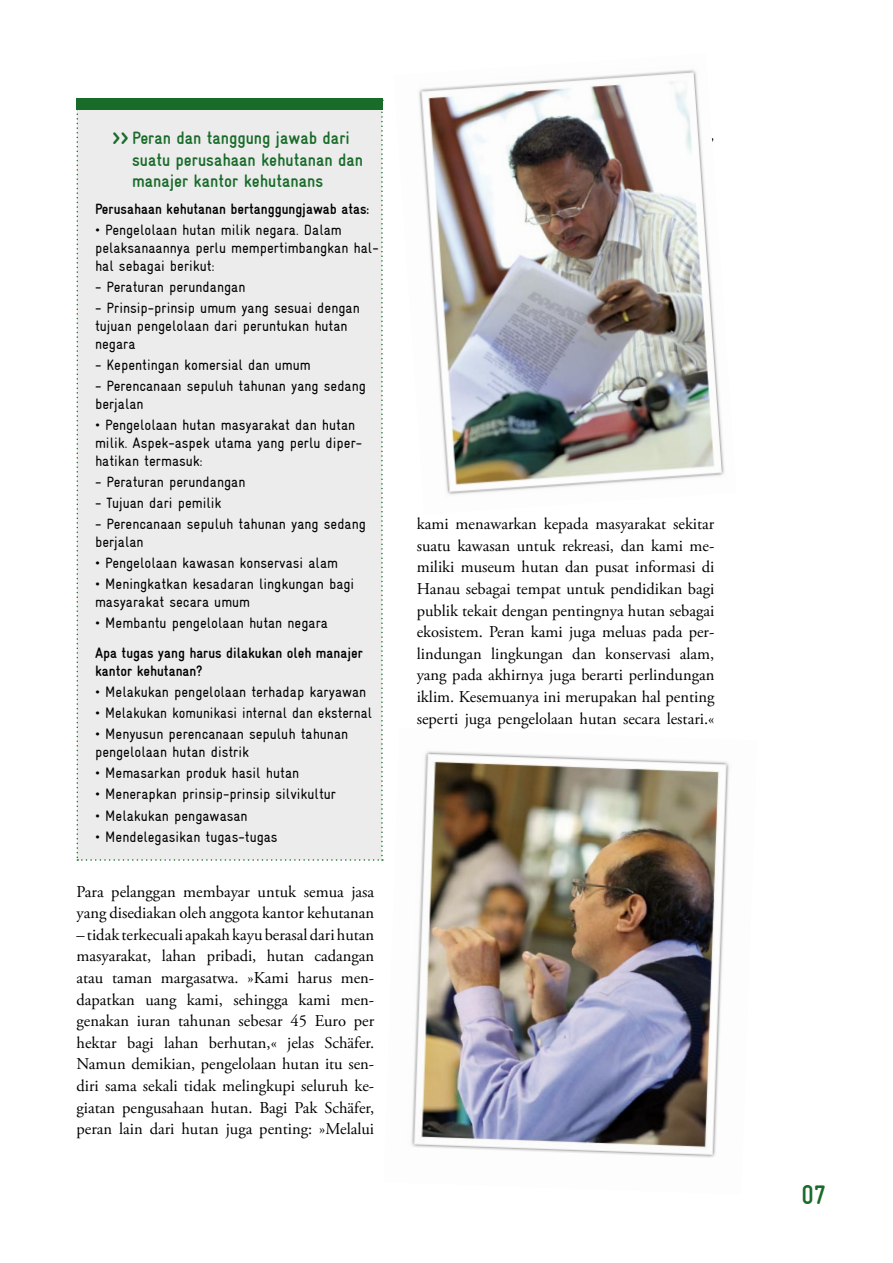
<style>
.page{position:relative;width:893px;height:1263px;background:#fff}
.page>*{position:absolute;margin:0;border:0;box-sizing:border-box;transform-origin:0 0}
.t1{font:700 27px "Gravur Condensed";color:#196b29}
.t2{font:700 18px/21.6px "Gravur Condensed";color:#196b29}
.t3{font:16.5px/21.6px "Adobe Garamond Pro";color:#000;text-align:justify}
.t4{font:15px/18px "Gravur Condensed";color:#000}
.t5{font:700 15px/18px "Gravur Condensed";color:#000}
.s1{font-size:24px}
</style>
<div class="page">
<img style="left:383px;top:751px;width:346px;height:407px">
<div style="left:77px;top:110px;width:306px;height:751px;background:#ececed"></div>
<div style="left:77px;top:99px;width:306px;height:11px;background:#196b29"></div>
<img style="left:419px;top:69px;width:305px;height:426px">
<p class="t2" style="left:132px;top:127px;width:233px;text-indent:-20px"><span class="s1">&gt;&gt;</span> Peran dan tanggung jawab dari suatu perusahaan kehutanan dan manajer kantor kehutanans</p>
<p class="t5" style="left:95px;top:200px;width:276px">Perusahaan kehutanan bertanggungjawab atas:</p>
<p class="t4" style="left:95px;top:221px;width:285px">• Pengelolaan hutan milik negara. Dalam pelaksanaannya perlu mempertimbangkan hal&shy;hal sebagai berikut:</p>
<p class="t4" style="left:95px;top:278px;width:152px">- Peraturan perundangan</p>
<p class="t4" style="left:95px;top:299px;width:266px">- Prinsip-prinsip umum yang sesuai dengan tujuan pengelolaan dari peruntukan hutan negara</p>
<p class="t4" style="left:95px;top:356px;width:217px">- Kepentingan komersial dan umum</p>
<p class="t4" style="left:95px;top:377px;width:272px">- Perencanaan sepuluh tahunan yang sedang berjalan</p>
<p class="t4" style="left:95px;top:416px;width:269px">• Pengelolaan hutan masyarakat dan hutan milik. Aspek-aspek utama yang perlu diper&shy;hatikan termasuk:</p>
<p class="t4" style="left:95px;top:473px;width:152px">- Peraturan perundangan</p>
<p class="t4" style="left:95px;top:494px;width:128px">- Tujuan dari pemilik</p>
<p class="t4" style="left:95px;top:515px;width:272px">- Perencanaan sepuluh tahunan yang sedang berjalan</p>
<p class="t4" style="left:95px;top:554px;width:245px">• Pengelolaan kawasan konservasi alam</p>
<p class="t4" style="left:95px;top:575px;width:261px">• Meningkatkan kesadaran lingkungan bagi masyarakat secara umum</p>
<p class="t4" style="left:95px;top:614px;width:234px">• Membantu pengelolaan hutan negara</p>
<p class="t5" style="left:95px;top:644px;width:269px">Apa tugas yang harus dilakukan oleh manajer kantor kehutanan?</p>
<p class="t4" style="left:95px;top:683px;width:273px">• Melakukan pengelolaan terhadap karyawan</p>
<p class="t4" style="left:95px;top:704px;width:278px">• Melakukan komunikasi internal dan eksternal</p>
<p class="t4" style="left:95px;top:725px;width:255px">• Menyusun perencanaan sepuluh tahunan pengelolaan hutan distrik</p>
<p class="t4" style="left:95px;top:764px;width:206px">• Memasarkan produk hasil hutan</p>
<p class="t4" style="left:95px;top:785px;width:243px">• Menerapkan prinsip-prinsip silvikultur</p>
<p class="t4" style="left:95px;top:806px;width:154px">• Melakukan pengawasan</p>
<p class="t4" style="left:95px;top:827px;width:184px">• Mendelegasikan tugas-tugas</p>
<p class="t3" style="left:77px;top:881px;width:299px">Para pelanggan membayar untuk semua jasa yang disediakan oleh anggota kantor kehutanan</p>
<p class="t3" style="left:77px;top:924px;width:299px">– tidak terkecuali apakah kayu berasal dari hutan masyarakat, lahan pribadi, hutan cadangan atau taman margasatwa. »Kami harus men&shy;dapatkan uang kami, sehingga kami men&shy;genakan iuran tahunan sebesar 45 Euro per hektar bagi lahan berhutan,« jelas Schäfer.<br>Namun demikian, pengelolaan hutan itu sen&shy;diri sama sekali tidak melingkupi seluruh ke&shy;giatan pengusahaan hutan. Bagi Pak Schäfer, peran lain dari hutan juga penting: »Melalui</p>
<p class="t3" style="left:417px;top:514px;width:299px">kami menawarkan kepada masyarakat sekitar suatu kawasan untuk rekreasi, dan kami me&shy;miliki museum hutan dan pusat informasi di Hanau sebagai tempat untuk pendidikan bagi publik tekait dengan pentingnya hutan sebagai ekosistem. Peran kami juga meluas pada per&shy;lindungan lingkungan dan konservasi alam, yang pada akhirnya juga berarti perlindungan iklim. Kesemuanya ini merupakan hal penting seperti juga pengelolaan hutan secara lestari.«</p>
<h1 class="t1" style="left:801px;top:1180px;width:26px">07</h1>
</div>
